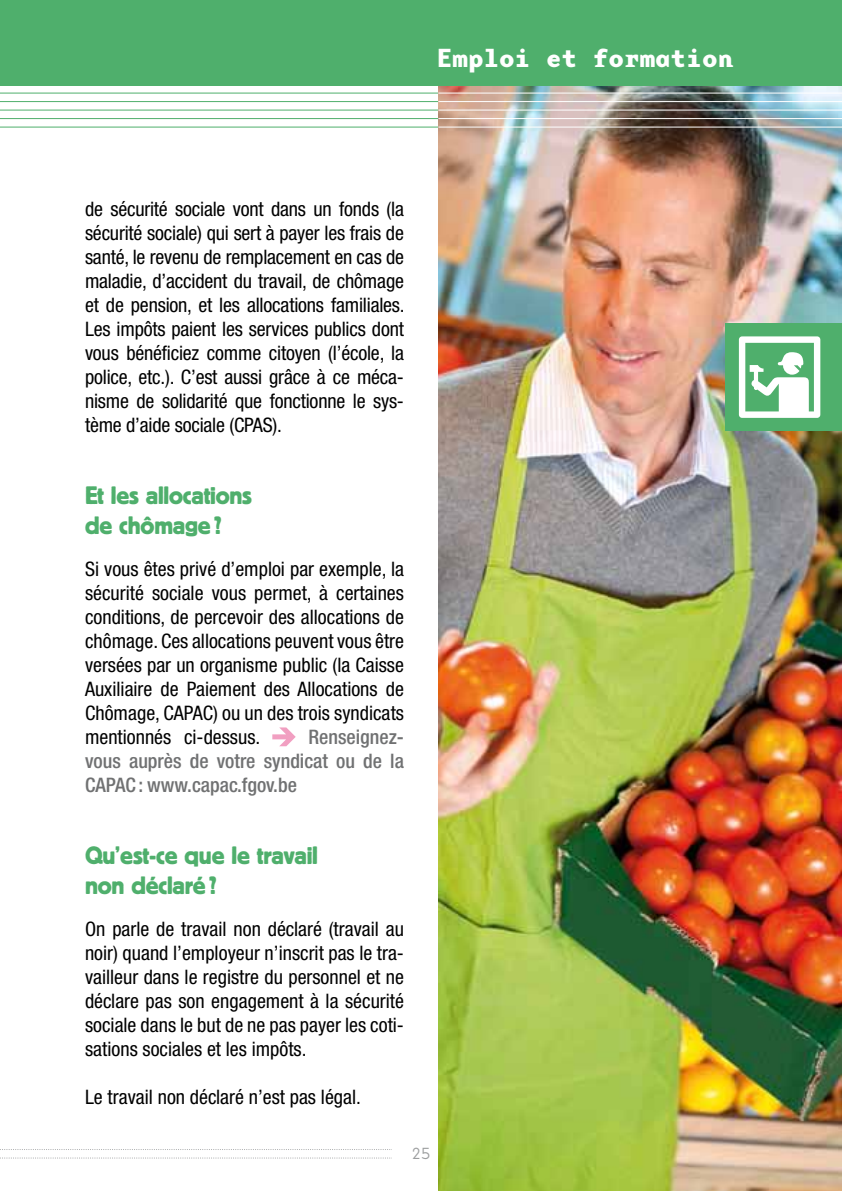
<style>
.page{position:relative;width:842px;height:1191px;background:#fff}
.page>*{position:absolute;margin:0;border:0;box-sizing:border-box;transform-origin:0 0}
.t1{font:700 26px "Base Mono Wide";color:#fff}
.t2{font:25px/30px "Block BE";letter-spacing:-.01em;color:#4faf6c}
.t3{font:condensed 20px/24px "Helvetica Neue";color:#000;text-align:justify}
.t4{font:500 condensed 20px/24px "Helvetica Neue";color:#707172;text-align:justify}
.t5{font:100 16px "Base Mono Wide";color:#9c9e9f}
</style>
<div class="page">
<svg style="left:0;top:1149px;width:392px;height:1px"></svg>
<svg style="left:0;top:1157px;width:392px;height:1px"></svg>
<img style="left:438px;top:85px;width:404px;height:1106px">
<hr style="left:0;top:93px;width:438px;height:1px;background:#4faf6c">
<hr style="left:0;top:101px;width:438px;height:1px;background:#4faf6c">
<hr style="left:0;top:110px;width:438px;height:1px;background:#4faf6c">
<hr style="left:0;top:118px;width:438px;height:1px;background:#4faf6c">
<hr style="left:0;top:127px;width:438px;height:1px;background:#4faf6c">
<div style="left:0;top:0;width:842px;height:85px;background:#4faf6c"></div>
<hr style="left:438px;top:93px;width:404px;height:1px;background:#fff">
<hr style="left:438px;top:101px;width:404px;height:1px;background:#fff">
<hr style="left:438px;top:110px;width:404px;height:1px;background:#fff">
<hr style="left:438px;top:118px;width:404px;height:1px;background:#fff">
<hr style="left:438px;top:127px;width:404px;height:1px;background:#fff">
<svg style="left:272px;top:727px;width:24px;height:19px"></svg>
<div style="left:726px;top:323px;width:116px;height:108px;background:#4faf6c"></div>
<svg style="left:739px;top:336px;width:81px;height:82px"></svg>
<h1 class="t1" style="left:437px;top:40px;width:298px">Emploi et formation</h1>
<p class="t3" style="left:85px;top:197px;width:321px">de sécurité sociale vont dans un fonds (la sécurité sociale) qui sert à payer les frais de santé, le revenu de remplacement en cas de maladie, d’accident du travail, de chômage et de pension, et les allocations familiales.<br>Les impôts paient les services publics dont vous bénéficiez comme citoyen (l’école, la police, etc.). C’est aussi grâce à ce méca&shy;nisme de solidarité que fonctionne le sys&shy;tème d’aide sociale (CPAS).</p>
<p class="t2" style="left:85px;top:479px;width:169px">Et les allocations de chômage?</p>
<p class="t3" style="left:85px;top:557px;width:320px">Si vous êtes privé d’emploi par exemple, la sécurité sociale vous permet, à certaines conditions, de percevoir des allocations de chômage. Ces allocations peuvent vous être versées par un organisme public (la Caisse Auxiliaire de Paiement des Allocations de Chômage, CAPAC) ou un des trois syndicats mentionnés ci-dessus.</p>
<p class="t4" style="left:85px;top:725px;width:320px;text-indent:223px">Renseignez&shy;vous auprès de votre syndicat ou de la CAPAC: www.capac.fgov.be</p>
<p class="t2" style="left:85px;top:839px;width:234px">Qu’est-ce que le travail non déclaré?</p>
<p class="t3" style="left:85px;top:917px;width:320px">On parle de travail non déclaré (travail au noir) quand l’employeur n’inscrit pas le tra&shy;vailleur dans le registre du personnel et ne déclare pas son engagement à la sécurité sociale dans le but de ne pas payer les coti&shy;sations sociales et les impôts.</p>
<p class="t3" style="left:85px;top:1085px;width:277px">Le travail non déclaré n’est pas légal.</p>
<p class="t5" style="left:411px;top:1142px;width:21px">25</p>
</div>
